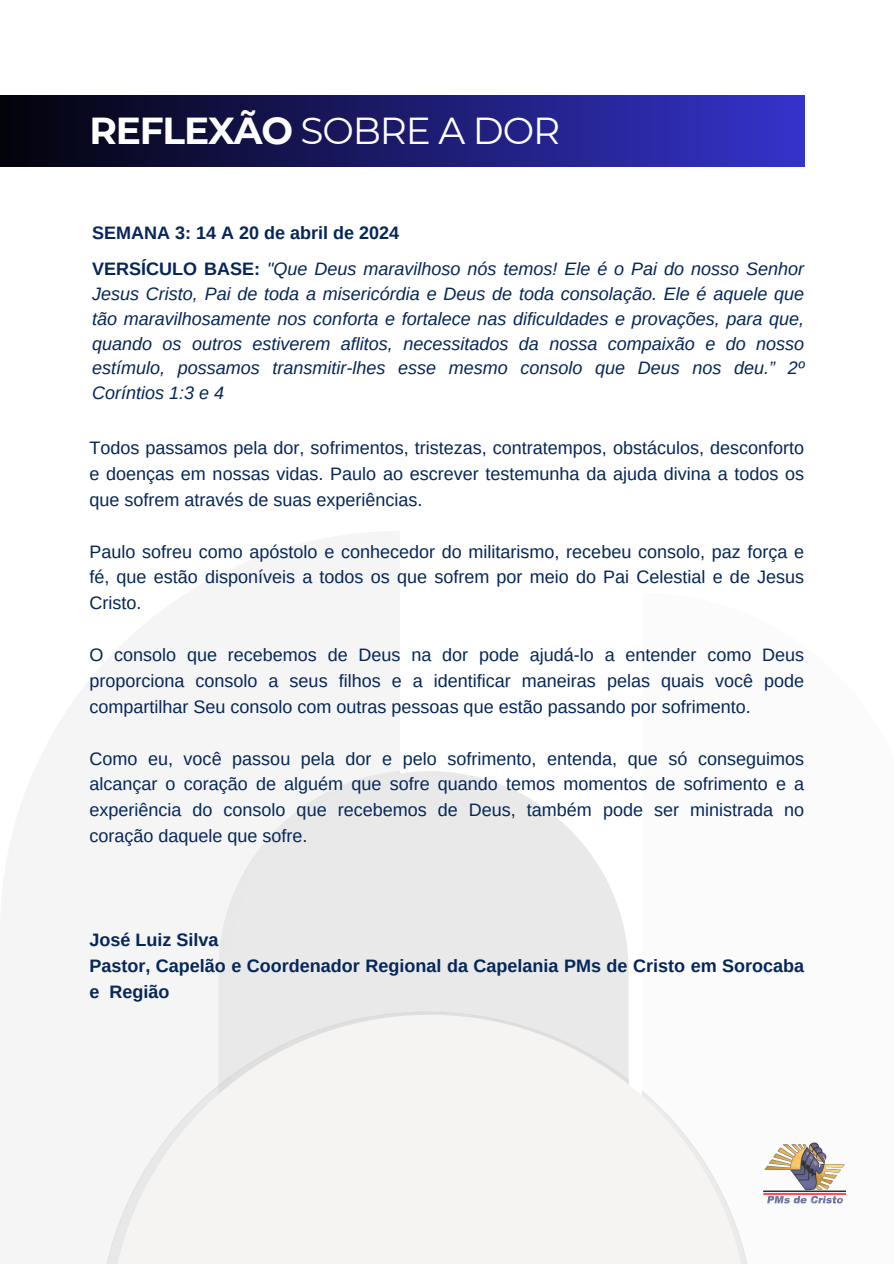
<style>
.page{position:relative;width:894px;height:1264px;background:#fff}
.page>*{position:absolute;margin:0;border:0;box-sizing:border-box;transform-origin:0 0}
.t1{font:37.5px "Montserrat";letter-spacing:-.03em;color:#fff}
.t2{font:18px/25.8px "Arimo";color:#052659;text-align:justify}
.t3{font:italic 18px/24.8px "Arimo";color:#052659;text-align:justify}
.t4{font:700 18px/25.8px "Arimo";color:#052659}
.s1{font-weight:700}
.s2{font-weight:700;font-style:normal}
</style>
<div class="page">
<div style="left:0;top:95px;width:804px;height:72px;background:linear-gradient(to right,#03030b,#3533cb)"></div>
<svg style="left:218px;top:770px;width:182px;height:241px;fill:#f5f5f5"></svg>
<svg style="left:230px;top:771px;width:398px;height:240px;fill:#e9e9e9"></svg>
<svg style="left:110px;top:1014px;width:637px;height:249px;fill:#f5f4f2"></svg>
<img style="left:763px;top:1142px;width:82px;height:62px">
<p class="t1" style="left:89px;top:107px;width:472px"><span class="s1">REFLEXÃO</span> SOBRE A DOR</p>
<p class="t4" style="left:92px;top:219px;width:308px">SEMANA 3: 14 A 20 de abril de 2024</p>
<h2 class="t3" style="left:92px;top:257px;width:713px"><span class="s2">VERSÍCULO BASE:</span> "Que Deus maravilhoso nós temos! Ele é o Pai do nosso Senhor Jesus Cristo, Pai de toda a misericórdia e Deus de toda consolação. Ele é aquele que tão maravilhosamente nos conforta e fortalece nas dificuldades e provações, para que, quando os outros estiverem aflitos, necessitados da nossa compaixão e do nosso estímulo, possamos transmitir-lhes esse mesmo consolo que Deus nos deu.” 2º Coríntios 1:3 e 4</h2>
<h1 class="t2" style="left:89px;top:435px;width:716px">Todos passamos pela dor, sofrimentos, tristezas, contratempos, obstáculos, desconforto e doenças em nossas vidas. Paulo ao escrever testemunha da ajuda divina a todos os que sofrem através de suas experiências.</h1>
<h2 class="t2" style="left:89px;top:538px;width:716px">Paulo sofreu como apóstolo e conhecedor do militarismo, recebeu consolo, paz força e fé, que estão disponíveis a todos os que sofrem por meio do Pai Celestial e de Jesus Cristo.</h2>
<p class="t2" style="left:89px;top:642px;width:716px">O consolo que recebemos de Deus na dor pode ajudá-lo a entender como Deus proporciona consolo a seus filhos e a identificar maneiras pelas quais você pode compartilhar Seu consolo com outras pessoas que estão passando por sofrimento.</p>
<p class="t2" style="left:89px;top:745px;width:716px">Como eu, você passou pela dor e pelo sofrimento, entenda, que só conseguimos alcançar o coração de alguém que sofre quando temos momentos de sofrimento e a experiência do consolo que recebemos de Deus, também pode ser ministrada no coração daquele que sofre.</p>
<p class="t4" style="left:89px;top:926px;width:716px">José Luiz Silva<br>Pastor, Capelão e Coordenador Regional da Capelania PMs de Cristo em Sorocaba e Região</p>
</div>
